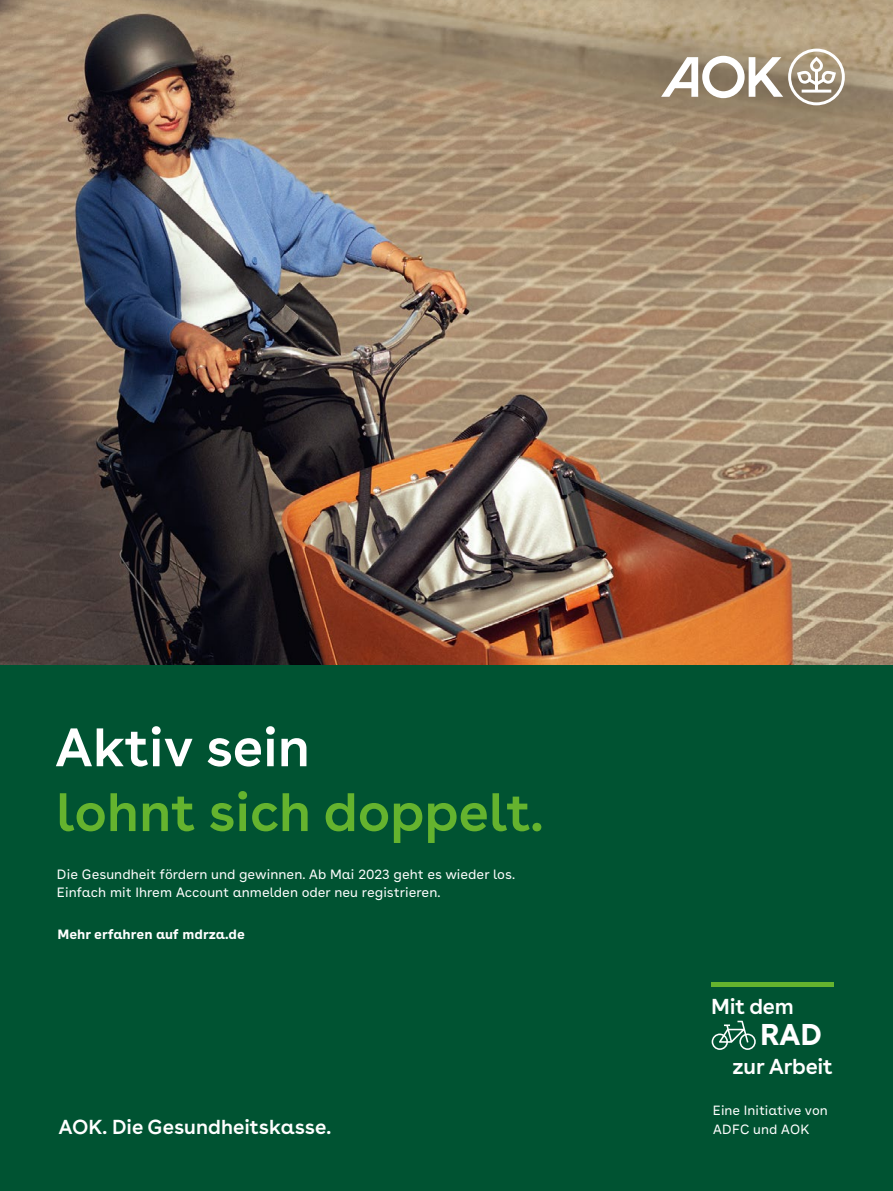
<style>
.page{position:relative;width:893px;height:1191px;background:#fff}
.page>*{position:absolute;margin:0;border:0;box-sizing:border-box;transform-origin:0 0}
.t1{font:600 54px "AOK Buenos Aires";color:#65b32e}
.t2{font:600 54px "AOK Buenos Aires";color:#fff}
.t3{font:700 30px "AOK Buenos Aires";color:#fff}
.t4{font:600 21.6px "AOK Buenos Aires";letter-spacing:-.01em;color:#fff}
.t5{font:600 20.25px "AOK Buenos Aires";color:#fff}
.t6{font:13.5px/18.1px "AOK Buenos Aires Text";color:#fff}
.t7{font:700 13.5px "AOK Buenos Aires Text";color:#fff}
.t8{font:13.35px/18.1px "AOK Buenos Aires Text";color:#fff}
</style>
<div class="page">
<div style="left:0;top:664px;width:893px;height:527px;background:#005332"></div>
<svg style="left:712px;top:1020px;width:44px;height:30px"></svg>
<hr style="left:711px;top:983px;width:123px;height:4px;background:#65b32e">
<img style="left:0;top:0;width:893px;height:664px">
<svg style="left:661px;top:49px;width:184px;height:56px"></svg>
<h1 class="t2" style="left:55px;top:702px;width:257px">Aktiv sein</h1>
<h1 class="t1" style="left:56px;top:766px;width:489px">lohnt sich doppelt.</h1>
<p class="t6" style="left:57px;top:863px;width:460px">Die Gesundheit fördern und gewinnen. Ab Mai 2023 geht es wieder los.<br>Einfach mit Ihrem Account anmelden oder neu registrieren.</p>
<p class="t7" style="left:57px;top:922px;width:189px">Mehr erfahren auf mdrza.de</p>
<h3 class="t5" style="left:58px;top:1109px;width:274px">AOK. Die Gesundheitskasse.</h3>
<h3 class="t4" style="left:711px;top:988px;width:84px">Mit dem</h3>
<h2 class="t3" style="left:760px;top:1008px;width:63px">RAD</h2>
<h3 class="t4" style="left:732px;top:1048px;width:102px">zur Arbeit</h3>
<p class="t8" style="left:713px;top:1100px;width:116px">Eine Initiative von<br>ADFC und AOK</p>
</div>
